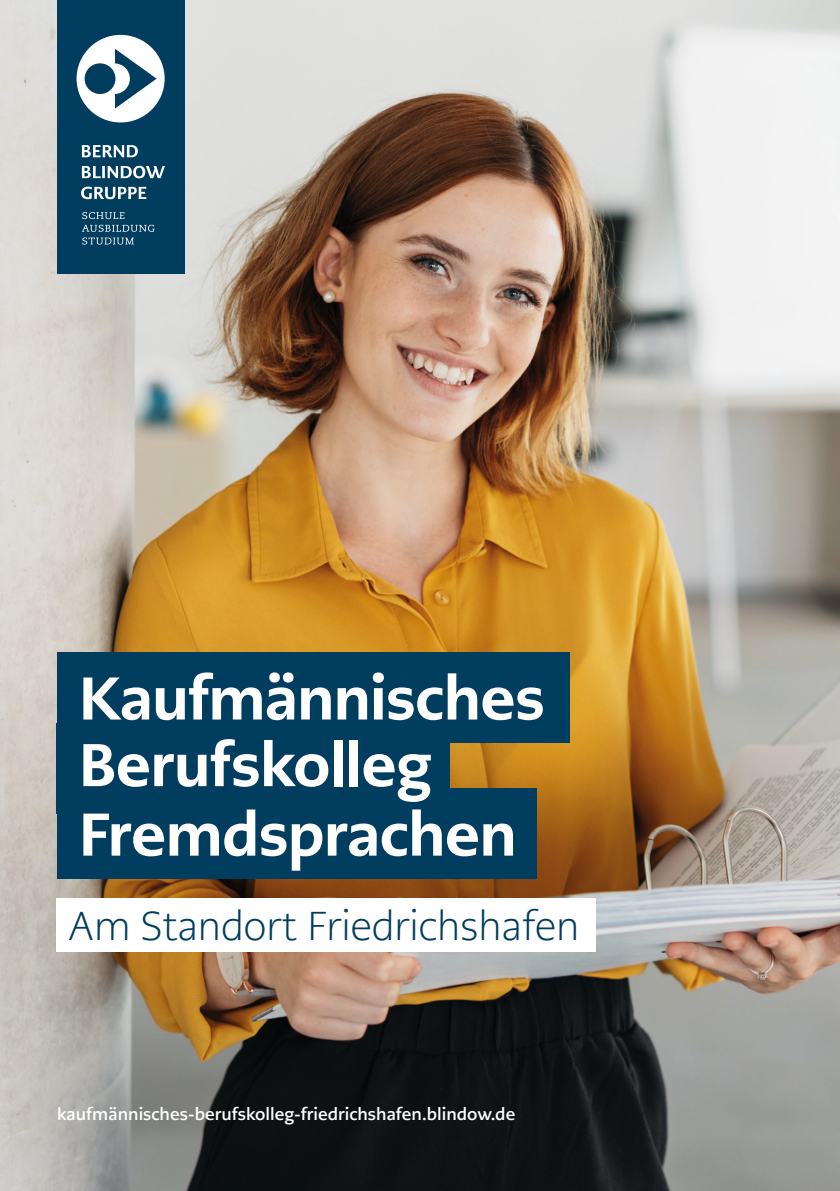
<style>
.page{position:relative;width:840px;height:1191px;background:#fff}
.page>*{position:absolute;margin:0;border:0;box-sizing:border-box;transform-origin:0 0}
.t1{font:800 60px/66.6px "PMN Caecilia Sans Head";letter-spacing:.01em;color:#fff}
.t2{font:300 40px "PMN Caecilia Sans Head";letter-spacing:.01em;color:#003d5e}
.t3{font:700 17px "PMN Caecilia Sans Text";color:#fff}
</style>
<div class="page">
<img style="left:0;top:0;width:839px;height:1191px">
<svg style="left:0;top:958px;width:648px;height:233px;background:#58524b"></svg>
<div style="left:57px;top:723px;width:393px;height:91px;background:#003d5e"></div>
<div style="left:57px;top:788px;width:479px;height:91px;background:#003d5e"></div>
<div style="left:57px;top:897px;width:538px;height:54px;background:#fff"></div>
<div style="left:57px;top:0;width:127px;height:274px;background:#003d5e"></div>
<svg style="left:81px;top:187px;width:65px;height:12px"></svg>
<svg style="left:82px;top:166px;width:83px;height:12px"></svg>
<svg style="left:82px;top:145px;width:56px;height:12px"></svg>
<div style="left:76px;top:35px;width:88px;height:87px;background:#fff;border-radius:50%"></div>
<svg style="left:115px;top:49px;width:41px;height:60px"></svg>
<div style="left:85px;top:63px;width:30px;height:31px;background:#003d5e;border-radius:50%"></div>
<svg style="left:82px;top:225px;width:72px;height:19px"></svg>
<svg style="left:82px;top:212px;width:42px;height:7px"></svg>
<div style="left:57px;top:652px;width:512px;height:91px;background:#003d5e"></div>
<h1 class="t1" style="left:79px;top:664px;width:466px">Kaufmännisches<br>Berufskolleg</h1>
<h1 class="t1" style="left:79px;top:800px;width:438px">Fremdsprachen</h1>
<h2 class="t2" style="left:68px;top:901px;width:512px">Am Standort Friedrichshafen</h2>
<p class="t3" style="left:57px;top:1102px;width:459px">kaufmännisches-berufskolleg-friedrichshafen.blindow.de</p>
</div>
